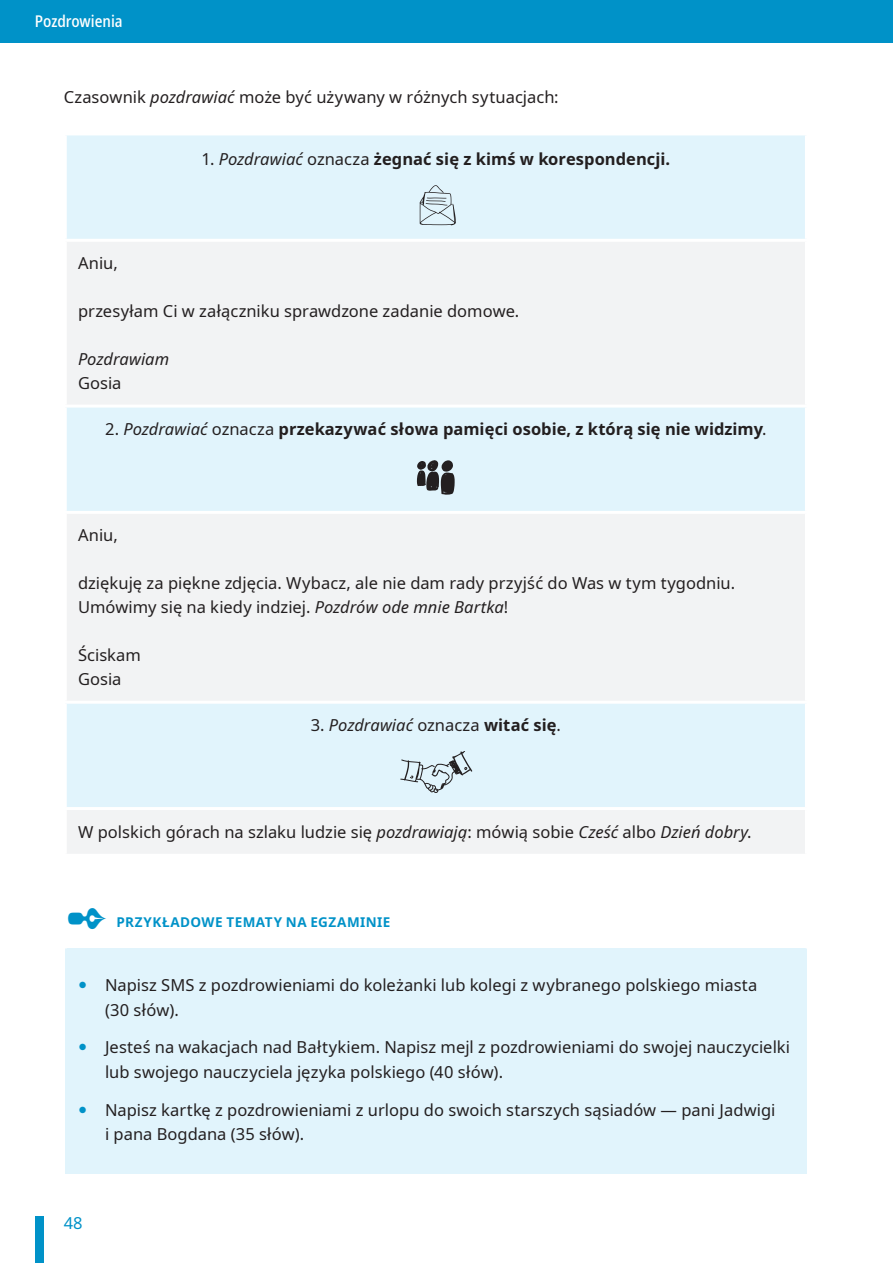
<style>
.page{position:relative;width:893px;height:1263px;background:#fff}
.page>*{position:absolute;margin:0;border:0;box-sizing:border-box;transform-origin:0 0}
.tekst-tabela_wieksza{font:82.2px "Sketch Iconsbold";color:#231f20}
.tekst-tabela_wieksza-2{font:66.45px "Peax Drawn Icons";color:#231f20}
.tekst-tabela_wieksza-3{font:59.25px "Sketch Iconsbold";color:#231f20}
.tekst-tabela_wieksza-4{font:16.5px/24.8px "Noto Sans";color:#231f20}
.tekst-tabela_wieksza-5{font:700 16.5px "Noto Sans";color:#231f20}
.tekst_tabela_11{font:16.5px "Noto Sans";color:#231f20}
.akapit_mniejszy{font:16.5px "Noto Sans";color:#231f20}
.tekst_tabela_11-2{font:700 16.5px "Noto Sans";color:#231f20}
.t1{font:500 condensed 16.5px "Noto Sans";color:#fff}
.tekst_tabela_11-3{font:italic 16.5px "Noto Sans";color:#231f20}
.t2{font:16.5px "Noto Sans";color:#0092c8}
.naglowek_tabeli{font:700 13.5px "Noto Sans";letter-spacing:.035em;color:#0092c8}
.s1{font-style:italic}
.s2{font-weight:400}
.s3{font-weight:400;font-style:italic}
.s4{font-weight:700}
</style>
<div class="page">
<div style="left:0;top:0;width:893px;height:43px;background:#0092c8"></div>
<div style="left:35px;top:1216px;width:8px;height:47px;background:#0092c8"></div>
<div style="left:67px;top:135px;width:738px;height:104px;background:#e1f4fc"></div>
<svg style="left:67px;top:242px;width:738px;height:612px;fill:#f2f3f4"></svg>
<hr style="left:64px;top:405px;width:744px;height:3px;background:#fff">
<hr style="left:64px;top:511px;width:744px;height:3px;background:#fff">
<hr style="left:64px;top:701px;width:744px;height:3px;background:#fff">
<hr style="left:64px;top:807px;width:744px;height:3px;background:#fff">
<div style="left:65px;top:948px;width:742px;height:226px;background:#e1f4fc"></div>
<p class="t1" style="left:35px;top:10px;width:89px">Pozdrowienia</p>
<p class="akapit_mniejszy" style="left:64px;top:85px;width:496px">Czasownik <span class="s1">pozdrawiać</span> może być używany w różnych sytuacjach:</p>
<p class="tekst_tabela_11-2" style="left:201px;top:147px;width:470px"><span class="s2">1.</span> <span class="s3">Pozdrawiać</span> <span class="s2">oznacza</span> żegnać się z kimś w korespondencji.</p>
<p class="tekst-tabela_wieksza-3" style="left:414px;top:180px;width:49px">P</p>
<p class="tekst_tabela_11" style="left:78px;top:251px;width:41px">Aniu,</p>
<p class="tekst_tabela_11" style="left:78px;top:299px;width:443px">przesyłam Ci w załączniku sprawdzone zadanie domowe.</p>
<p class="tekst_tabela_11-3" style="left:78px;top:347px;width:93px">Pozdrawiam</p>
<p class="tekst_tabela_11" style="left:78px;top:371px;width:45px">Gosia</p>
<p class="tekst-tabela_wieksza-5" style="left:105px;top:417px;width:663px"><span class="s2">2.</span> <span class="s3">Pozdrawiać</span> <span class="s2">oznacza</span> przekazywać słowa pamięci osobie, z którą się nie widzimy<span class="s2">.</span></p>
<p class="tekst-tabela_wieksza-2" style="left:406px;top:449px;width:57px">•</p>
<p class="tekst-tabela_wieksza-4" style="left:78px;top:523px;width:41px">Aniu,</p>
<p class="tekst-tabela_wieksza-4" style="left:78px;top:572px;width:659px;line-height:24px">dziękuję za piękne zdjęcia. Wybacz, ale nie dam rady przyjść do Was w tym tygodniu.<br>Umówimy się na kiedy indziej. <span class="s1">Pozdrów ode mnie Bartka</span>!</p>
<p class="tekst-tabela_wieksza-4" style="left:78px;top:643px;width:64px">Ściskam</p>
<p class="tekst-tabela_wieksza-4" style="left:78px;top:667px;width:45px">Gosia</p>
<p class="tekst-tabela_wieksza-4" style="left:311px;top:713px;width:252px">3. <span class="s1">Pozdrawiać</span> oznacza <span class="s4">witać się</span>.</p>
<p class="tekst-tabela_wieksza" style="left:399px;top:735px;width:83px">5</p>
<p class="tekst-tabela_wieksza-4" style="left:78px;top:820px;width:675px">W polskich górach na szlaku ludzie się <span class="s1">pozdrawiają</span>: mówią sobie <span class="s1">Cześć</span> albo <span class="s1">Dzień dobry</span>.</p>
<p class="naglowek_tabeli" style="left:116px;top:913px;width:275px">PRZYKŁADOWE TEMATY NA EGZAMINIE</p>
<p class="tekst-tabela_wieksza-4" style="left:105px;top:973px;width:654px">Napisz SMS z pozdrowieniami do koleżanki lub kolegi z wybranego polskiego miasta (30 słów).</p>
<p class="tekst-tabela_wieksza-4" style="left:105px;top:1035px;width:687px">Jesteś na wakacjach nad Bałtykiem. Napisz mejl z pozdrowieniami do swojej nauczycielki lub swojego nauczyciela języka polskiego (40 słów).</p>
<p class="tekst-tabela_wieksza-4" style="left:105px;top:1097px;width:672px">Napisz kartkę z pozdrowieniami z urlopu do swoich starszych sąsiadów — pani Jadwigi i pana Bogdana (35 słów).</p>
<p class="t2" style="left:64px;top:1211px;width:20px">48</p>
</div>
